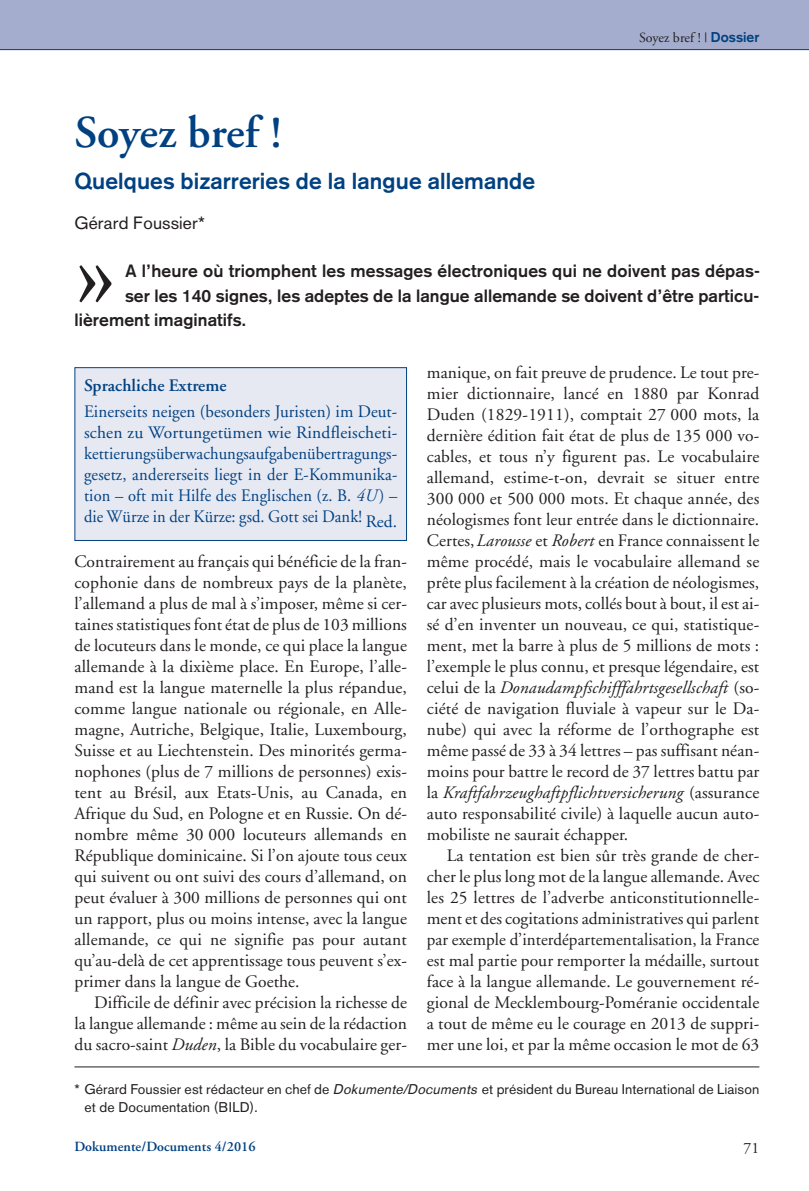
<style>
.page{position:relative;width:809px;height:1191px;background:#fff}
.page>*{position:absolute;margin:0;border:0;box-sizing:border-box;transform-origin:0 0}
.t1{font:111.48px "Adobe Garamond";color:#231f20}
.t2{font:600 45.5px "Adobe Garamond";color:#014181}
.t3{font:700 22.75px "Akzidenz Grotesk";letter-spacing:.005em;color:#014181}
.t4{font:17.5px/21px "Adobe Garamond";letter-spacing:.005em;color:#231f20;text-align:justify}
.t5{font:17.5px/21px "Adobe Garamond";letter-spacing:.005em;color:#014181;text-align:justify}
.t6{font:700 17.5px "Akzidenz Grotesk";letter-spacing:.005em;color:#231f20}
.t7{font:600 17.5px "Adobe Garamond";letter-spacing:.005em;color:#014181}
.t8{font:17.5px "Akzidenz Grotesk";letter-spacing:.005em;color:#231f20}
.t9{font:15.75px "Adobe Garamond";color:#231f20}
.t10{font:14px/17.5px "Akzidenz Grotesk BE";letter-spacing:.005em;color:#231f20}
.t11{font:600 14px "Adobe Garamond";letter-spacing:.005em;color:#014181}
.t12{font:14px "Adobe Garamond";color:#231f20}
.s1{font-family:"Akzidenz Grotesk";font-weight:700;color:#014181}
.s2{font-style:italic}
</style>
<div class="page">
<div style="left:0;top:0;width:809px;height:50px;background:#a4adcd"></div>
<hr style="left:0;top:49px;width:809px;height:1px;background:#014181">
<hr style="left:74px;top:1066px;width:685px;height:1px;background:#231f20">
<div style="left:75px;top:368px;width:331px;height:172px;background:#e7e9f2"></div>
<div style="left:74px;top:367px;width:333px;height:174px;border:1px solid #014181"></div>
<h2 class="t2" style="left:74px;top:114px;width:210px">Soyez bref !</h2>
<p class="t12" style="left:639px;top:32px;width:122px">Soyez bref ! | <span class="s1">Dossier</span></p>
<h3 class="t3" style="left:74px;top:173px;width:462px">Quelques bizarreries de la langue allemande</h3>
<p class="t8" style="left:74px;top:217px;width:132px">Gérard Foussier*</p>
<h1 class="t1" style="left:74px;top:227px;width:44px">»</h1>
<p class="t6" style="left:125px;top:264px;width:636px">A l’heure où triomphent les messages électroniques qui ne doivent pas dépas-</p>
<p class="t6" style="left:125px;top:289px;width:636px">ser les 140 signes, les adeptes de la langue allemande se doivent d’être particu-</p>
<p class="t6" style="left:74px;top:313px;width:173px">lièrement imaginatifs.</p>
<p class="t7" style="left:84px;top:379px;width:144px">Sprachliche Extreme</p>
<p class="t5" style="left:84px;top:402px;width:315px">Einerseits neigen (besonders Juristen) im Deut&shy;schen zu Wortungetümen wie Rindfleischeti&shy;kettierungsüberwachungsaufgabenübertragungs&shy;gesetz, andererseits liegt in der E-Kommunika&shy;tion – oft mit Hilfe des Englischen (z. B. <span class="s2">4U</span> ) – die Würze in der Kürze: gsd. Gott sei Dank! Red.</p>
<p class="t4" style="left:74px;top:552px;width:334px">Contrairement au français qui bénéficie de la fran&shy;cophonie dans de nombreux pays de la planète, l’allemand a plus de mal à s’imposer, même si cer&shy;taines statistiques font état de plus de 103 millions de locuteurs dans le monde, ce qui place la langue allemande à la dixième place. En Europe, l’alle&shy;mand est la langue maternelle la plus répandue, comme langue nationale ou régionale, en Alle&shy;magne, Autriche, Belgique, Italie, Luxembourg, Suisse et au Liechtenstein. Des minorités germa&shy;nophones (plus de 7 millions de personnes) exis&shy;tent au Brésil, aux Etats-Unis, au Canada, en Afrique du Sud, en Pologne et en Russie. On dé&shy;nombre même 30 000 locuteurs allemands en République dominicaine. Si l’on ajoute tous ceux qui suivent ou ont suivi des cours d’allemand, on peut évaluer à 300 millions de personnes qui ont un rapport, plus ou moins intense, avec la langue allemande, ce qui ne signifie pas pour autant qu’au-delà de cet apprentissage tous peuvent s’ex&shy;primer dans la langue de Goethe.</p>
<p class="t4" style="left:74px;top:993px;width:334px;text-indent:20px">Difficile de définir avec précision la richesse de la langue allemande : même au sein de la rédaction du sacro-saint <span class="s2">Duden</span>, la Bible du vocabulaire ger-</p>
<p class="t4" style="left:427px;top:363px;width:334px">manique, on fait preuve de prudence. Le tout pre&shy;mier dictionnaire, lancé en 1880 par Konrad Duden (1829-1911), comptait 27 000 mots, la dernière édition fait état de plus de 135 000 vo&shy;cables, et tous n’y figurent pas. Le vocabulaire allemand, estime-t-on, devrait se situer entre 300 000 et 500 000 mots. Et chaque année, des néologismes font leur entrée dans le dictionnaire.<br>Certes,<span class="s2">Larousse</span> et <span class="s2">Robert</span> en France connaissent le même procédé, mais le vocabulaire allemand se prête plus facilement à la création de néologismes, car avec plusieurs mots, collés bout à bout, il est ai&shy;sé d’en inventer un nouveau, ce qui, statistique&shy;ment, met la barre à plus de 5 millions de mots : l’exemple le plus connu, et presque légendaire, est celui de la <span class="s2">Donaudampfschifffahrtsgesellschaft</span> (so&shy;ciété de navigation fluviale à vapeur sur le Da&shy;nube) qui avec la réforme de l’orthographe est même passé de 33 à 34 lettres – pas suffisant néan&shy;moins pour battre le record de 37 lettres battu par la <span class="s2">Kraftfahrzeughaftpflichtversicherung</span> (assurance auto responsabilité civile) à laquelle aucun auto&shy;mobiliste ne saurait échapper.</p>
<p class="t4" style="left:427px;top:846px;width:334px;text-indent:20px">La tentation est bien sûr très grande de cher&shy;cher le plus long mot de la langue allemande. Avec les 25 lettres de l’adverbe anticonstitutionnelle&shy;ment et des cogitations administratives qui parlent par exemple d’interdépartementalisation, la France est mal partie pour remporter la médaille, surtout face à la langue allemande. Le gouvernement ré&shy;gional de Mecklembourg-Poméranie occidentale a tout de même eu le courage en 2013 de suppri&shy;mer une loi, et par la même occasion le mot de 63</p>
<p class="t10" style="left:84px;top:1082px;width:676px;text-indent:-10px">* Gérard Foussier est rédacteur en chef de <span class="s2">Dokumente/Documents</span> et président du Bureau International de Liaison et de Documentation (BILD).</p>
<p class="t11" style="left:74px;top:1141px;width:183px">Dokumente/Documents 4/2016</p>
<p class="t9" style="left:743px;top:1141px;width:17px">71</p>
</div>
